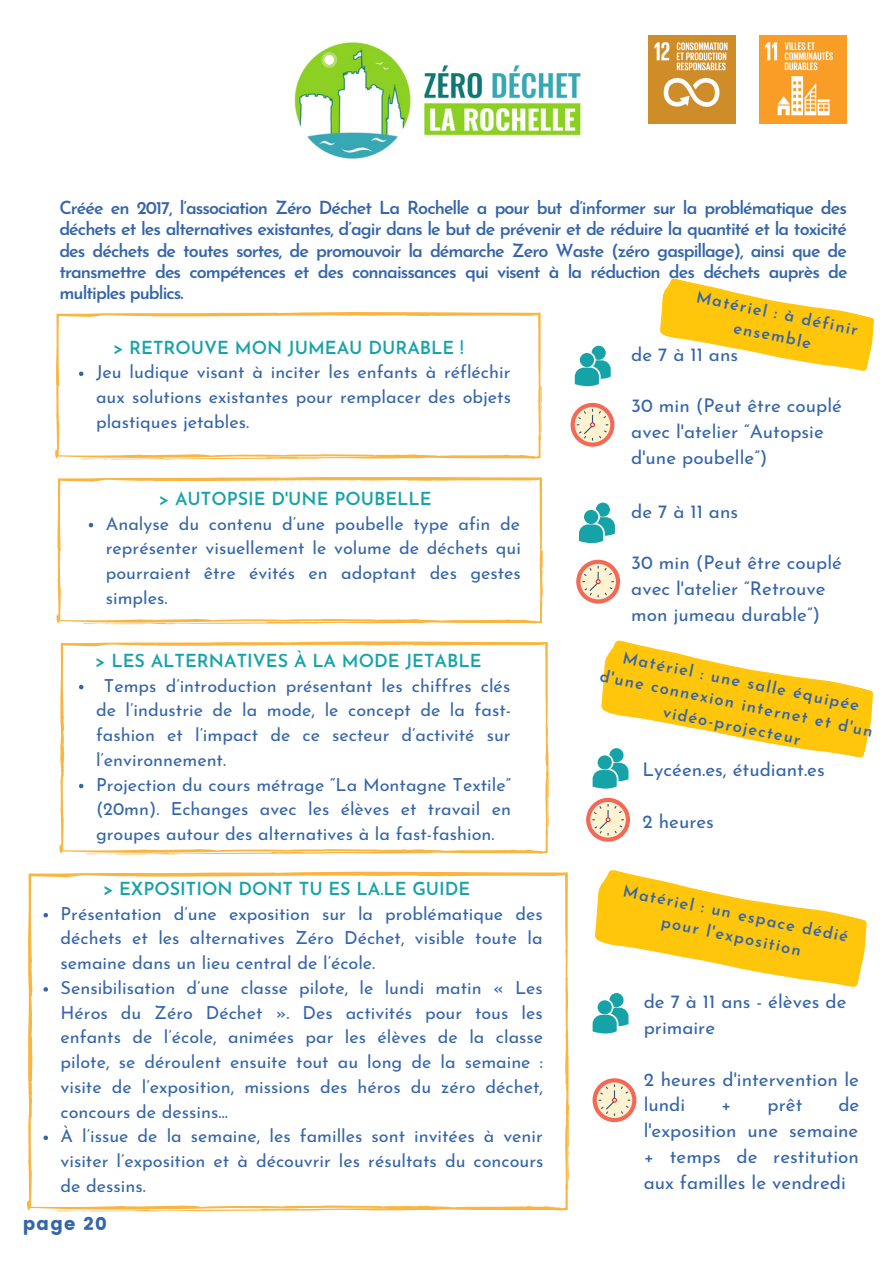
<style>
.page{position:relative;width:893px;height:1264px;background:#fff}
.page>*{position:absolute;margin:0;border:0;box-sizing:border-box;transform-origin:0 0}
.t1{font:18.9px/25.8px "Josefin Sans";color:#3565a9}
.t2{font:18px/24.8px "Josefin Sans";color:#3565a9;text-align:justify}
.t3{font:600 18px/21.3px "Josefin Sans";letter-spacing:-.055em;color:#3565a9;text-align:justify}
.t4{font:600 18px "Josefin Sans";color:#16a3a8}
.t5{font:18px "Poppins";letter-spacing:.07em;color:#3565a9}
.t6{font:600 16.5px/22.5px "Josefin Sans";color:#3565a9;text-align:center}
</style>
<div class="page">
<svg style="left:57px;top:477px;width:486px;height:147px"></svg>
<img style="left:294px;top:42px;width:287px;height:117px">
<svg style="left:27px;top:871px;width:542px;height:340px"></svg>
<svg style="left:43px;top:912px;width:5px;height:5px"></svg>
<svg style="left:43px;top:987px;width:5px;height:4px"></svg>
<svg style="left:43px;top:1135px;width:5px;height:5px"></svg>
<svg style="left:660px;top:278px;width:214px;height:93px"></svg>
<svg style="left:576px;top:559px;width:44px;height:44px"></svg>
<svg style="left:580px;top:564px;width:36px;height:35px"></svg>
<svg style="left:582px;top:566px;width:32px;height:31px"></svg>
<svg style="left:579px;top:502px;width:36px;height:41px"></svg>
<svg style="left:592px;top:1078px;width:44px;height:44px"></svg>
<svg style="left:596px;top:1082px;width:36px;height:35px"></svg>
<svg style="left:598px;top:1084px;width:32px;height:31px"></svg>
<svg style="left:592px;top:870px;width:275px;height:163px"></svg>
<img style="left:648px;top:36px;width:88px;height:87px">
<img style="left:759px;top:36px;width:87px;height:87px">
<svg style="left:55px;top:312px;width:487px;height:147px"></svg>
<svg style="left:89px;top:523px;width:4px;height:4px"></svg>
<svg style="left:574px;top:346px;width:36px;height:40px"></svg>
<svg style="left:570px;top:403px;width:44px;height:44px"></svg>
<svg style="left:574px;top:407px;width:36px;height:35px"></svg>
<svg style="left:576px;top:409px;width:32px;height:31px"></svg>
<svg style="left:59px;top:641px;width:490px;height:213px"></svg>
<svg style="left:586px;top:797px;width:44px;height:44px"></svg>
<svg style="left:590px;top:802px;width:35px;height:35px"></svg>
<svg style="left:592px;top:804px;width:31px;height:31px"></svg>
<svg style="left:592px;top:640px;width:282px;height:148px"></svg>
<p class="t3" style="left:59px;top:199px;width:789px">Créée en 2017, l’association Zéro Déchet La Rochelle a pour but d’informer sur la problématique des déchets et les alternatives existantes, d’agir dans le but de prévenir et de réduire la quantité et la toxicité des déchets de toutes sortes, de promouvoir la démarche Zero Waste (zéro gaspillage), ainsi que de transmettre des compétences et des connaissances qui visent à la réduction des déchets auprès de multiples publics.</p>
<p class="t6" style="left:740px;top:296px;width:80px;text-align:left;text-indent:-43px;rotate:12deg">Matériel ensemble</p>
<p class="t6" style="left:776px;top:302px;width:86px;rotate:12deg">: à définir</p>
<p class="t4" style="left:113px;top:340px;width:352px">&gt; RETROUVE MON JUMEAU DURABLE !</p>
<p class="t1" style="left:631px;top:343px;width:108px">de 7 à 11 ans</p>
<p class="t1" style="left:631px;top:394px;width:212px">30 min (Peut être couplé avec l'atelier “Autopsie d'une poubelle”)</p>
<p class="t2" style="left:96px;top:361px;width:416px">Jeu ludique visant à inciter les enfants à réfléchir aux solutions existantes pour remplacer des objets plastiques jetables.</p>
<p class="t4" style="left:159px;top:491px;width:274px">&gt; AUTOPSIE D'UNE POUBELLE</p>
<p class="t2" style="left:106px;top:513px;width:416px">Analyse du contenu d’une poubelle type afin de représenter visuellement le volume de déchets qui pourraient être évités en adoptant des gestes simples.</p>
<p class="t4" style="left:95px;top:653px;width:388px">&gt; LES ALTERNATIVES À LA MODE JETABLE</p>
<p class="t2" style="left:96px;top:674px;width:416px;text-indent:8px">Temps d’introduction présentant les chiffres clés de l’industrie de la mode, le concept de la fast&shy;fashion et l’impact de ce secteur d’activité sur l’environnement.</p>
<p class="t2" style="left:96px;top:773px;width:416px">Projection du cours métrage “La Montagne Textile” (20mn). Echanges avec les élèves et travail en groupes autour des alternatives à la fast-fashion.</p>
<p class="t4" style="left:103px;top:881px;width:369px">&gt; EXPOSITION DONT TU ES LA.LE GUIDE</p>
<p class="t2" style="left:61px;top:902px;width:483px">Présentation d’une exposition sur la problématique des déchets et les alternatives Zéro Déchet, visible toute la semaine dans un lieu central de l’école.</p>
<p class="t2" style="left:61px;top:977px;width:484px">Sensibilisation d’une classe pilote, le lundi matin « Les Héros du Zéro Déchet ». Des activités pour tous les enfants de l’école, animées par les élèves de la classe pilote, se déroulent ensuite tout au long de la semaine : visite de l’exposition, missions des héros du zéro déchet, concours de dessins…</p>
<p class="t2" style="left:61px;top:1125px;width:484px">À l’issue de la semaine, les familles sont invitées à venir visiter l’exposition et à découvrir les résultats du concours de dessins.</p>
<p class="t5" style="left:23px;top:1213px;width:85px">page 20</p>
<p class="t1" style="left:631px;top:500px;width:108px">de 7 à 11 ans</p>
<p class="t1" style="left:631px;top:551px;width:212px">30 min (Peut être couplé avec l'atelier “Retrouve mon jumeau durable”)</p>
<p class="t6" style="left:607px;top:643px;width:280px;rotate:12deg">Matériel : une salle équipée d'une connexion internet et d'un vidéo-projecteur</p>
<p class="t1" style="left:642px;top:758px;width:184px">Lycéen.es, étudiant.es</p>
<p class="t1" style="left:642px;top:810px;width:73px">2 heures</p>
<p class="t6" style="left:625px;top:880px;width:231px;rotate:12deg">Matériel : un espace dédié pour l'exposition</p>
<p class="t1" style="left:643px;top:990px;width:204px">de 7 à 11 ans - élèves de primaire</p>
<p class="t1" style="left:643px;top:1067px;width:217px">2 heures d'intervention le lundi</p>
<p class="t1" style="left:643px;top:1093px;width:217px;text-align:justify;text-indent:195px">de l'exposition une semaine + temps de restitution aux familles le vendredi</p>
<p class="t1" style="left:721px;top:1093px;width:12px">+</p>
<p class="t1" style="left:767px;top:1093px;width:36px">prêt</p>
</div>
